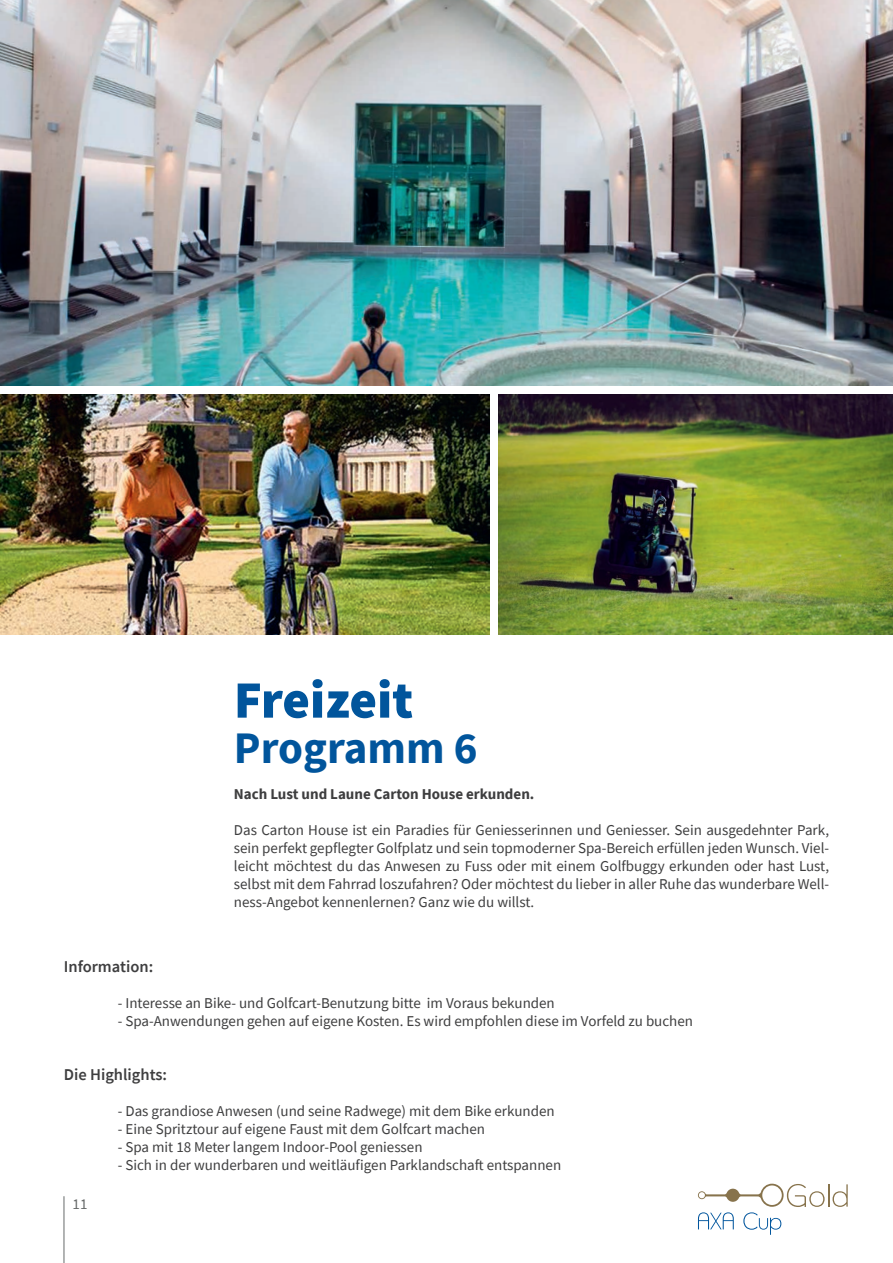
<style>
.page{position:relative;width:893px;height:1263px;background:#fff}
.page>*{position:absolute;margin:0;border:0;box-sizing:border-box;transform-origin:0 0}
.t1{font:900 52.5px "Source Sans Pro";color:#01559c}
.t2{font:700 45px "Source Sans Pro";color:#01559c}
.t3{font:600 16.5px "Source Sans Pro";color:#3e3e3f}
.t4{font:15px/18px "Source Sans Pro";color:#3e3e3f;text-align:justify}
.t5{font:700 15px "Source Sans Pro";color:#3e3e3f}
.t6{font:15px "Source Sans Pro";color:#676a6a}
</style>
<div class="page">
<img style="left:0;top:0;width:893px;height:386px">
<img style="left:0;top:394px;width:489px;height:240px">
<img style="left:499px;top:394px;width:394px;height:240px">
<hr style="left:64px;top:1196px;width:1px;height:67px;background:#676a6a">
<svg style="left:698px;top:1184px;width:150px;height:51px"></svg>
<h1 class="t1" style="left:234px;top:664px;width:181px">Freizeit</h1>
<h2 class="t2" style="left:234px;top:717px;width:245px">Programm 6</h2>
<p class="t5" style="left:234px;top:783px;width:302px">Nach Lust und Laune Carton House erkunden.</p>
<p class="t4" style="left:234px;top:820px;width:597px">Das Carton House ist ein Paradies für Geniesserinnen und Geniesser. Sein ausgedehnter Park, sein perfekt gepflegter Golfplatz und sein topmoderner Spa-Bereich erfüllen jeden Wunsch. Viel&shy;leicht möchtest du das Anwesen zu Fuss oder mit einem Golfbuggy erkunden oder hast Lust, selbst mit dem Fahrrad loszufahren? Oder möchtest du lieber in aller Ruhe das wunderbare Well&shy;ness-Angebot kennenlernen? Ganz wie du willst.</p>
<p class="t3" style="left:64px;top:956px;width:91px">Information:</p>
<p class="t4" style="left:118px;top:994px;width:439px">- Interesse an Bike- und Golfcart-Benutzung bitte im Voraus bekunden</p>
<p class="t4" style="left:118px;top:1012px;width:577px">- Spa-Anwendungen gehen auf eigene Kosten. Es wird empfohlen diese im Vorfeld zu buchen</p>
<p class="t3" style="left:64px;top:1064px;width:105px">Die Highlights:</p>
<p class="t4" style="left:118px;top:1102px;width:438px">- Das grandiose Anwesen (und seine Radwege) mit dem Bike erkunden</p>
<p class="t4" style="left:118px;top:1120px;width:369px">- Eine Spritztour auf eigene Faust mit dem Golfcart machen</p>
<p class="t4" style="left:118px;top:1138px;width:306px">- Spa mit 18 Meter langem Indoor-Pool geniessen</p>
<p class="t4" style="left:118px;top:1156px;width:445px">- Sich in der wunderbaren und weitläufigen Parklandschaft entspannen</p>
<p class="t6" style="left:73px;top:1194px;width:16px">11</p>
</div>
